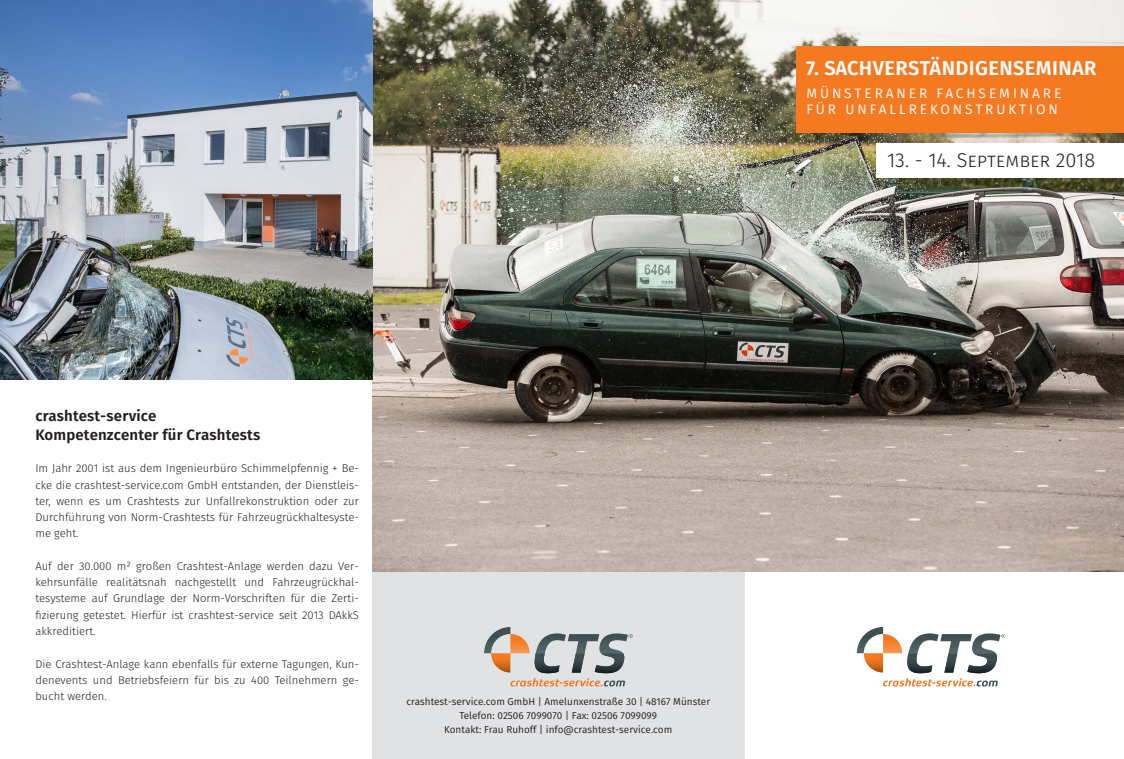
<style>
.page{position:relative;width:1124px;height:759px;background:#fff}
.page>*{position:absolute;margin:0;border:0;box-sizing:border-box;transform-origin:0 0}
.t1{font:600 20px "Fira Sans";letter-spacing:.02em;color:#fff}
.t2{font:300 20px "Fira Sans";color:#231f20}
.t3{font:600 15px "Fira Sans";letter-spacing:.01em;color:#231f20}
.t4{font:13.75px/16.2px "Fira Sans";letter-spacing:.21em;color:#fff}
.t5{font:300 11.25px/16.2px "Fira Sans";color:#231f20;text-align:justify}
.t6{font:10px "Fira Sans";color:#231f20}
</style>
<div class="page">
<div style="left:372px;top:566px;width:372px;height:192px;background:#e1e2e4"></div>
<img style="left:372px;top:0;width:751px;height:571px">
<div style="left:795px;top:46px;width:328px;height:87px;background:#f47921"></div>
<div style="left:876px;top:143px;width:247px;height:34px;background:#fff"></div>
<img style="left:0;top:0;width:372px;height:379px">
<svg style="left:856px;top:627px;width:149px;height:59px"></svg>
<svg style="left:484px;top:627px;width:148px;height:59px"></svg>
<p class="t1" style="left:806px;top:51px;width:292px">7. SACHVERSTÄNDIGENSEMINAR</p>
<p class="t4" style="left:806px;top:85px;width:256px">MÜNSTERANER FACHSEMINARE<br>FÜR UNFALLREKONSTRUKTION</p>
<p class="t2" style="left:886px;top:146px;width:210px">13. - 14. September 2018</p>
<p class="t3" style="left:35px;top:403px;width:122px">crashtest-service</p>
<p class="t3" style="left:35px;top:422px;width:226px">Kompetenzcenter für Crashtests</p>
<p class="t5" style="left:35px;top:460px;width:325px">Im Jahr 2001 ist aus dem Ingenieurbüro Schimmelpfennig + Be&shy;cke die crashtest-service.com GmbH entstanden, der Dienstleis&shy;ter, wenn es um Crashtests zur Unfallrekonstruktion oder zur Durchführung von Norm-Crashtests für Fahrzeugrückhaltesyste&shy;me geht.</p>
<p class="t5" style="left:35px;top:557px;width:325px">Auf der 30.000 m² großen Crashtest-Anlage werden dazu Ver&shy;kehrsunfälle realitätsnah nachgestellt und Fahrzeugrückhal&shy;tesysteme auf Grundlage der Norm-Vorschriften für die Zerti&shy;fizierung getestet. Hierfür ist crashtest-service seit 2013 DAkkS akkreditiert.</p>
<p class="t5" style="left:35px;top:655px;width:325px">Die Crashtest-Anlage kann ebenfalls für externe Tagungen, Kun&shy;denevents und Betriebsfeiern für bis zu 400 Teilnehmern ge&shy;bucht werden.</p>
<p class="t6" style="left:406px;top:694px;width:305px">crashtest-service.com GmbH | Amelunxenstraße 30 | 48167 Münster</p>
<p class="t6" style="left:459px;top:707px;width:199px">Telefon: 02506 7099070 | Fax: 02506 7099099</p>
<p class="t6" style="left:444px;top:721px;width:229px">Kontakt: Frau Ruhoff | info@crashtest-service.com</p>
</div>
